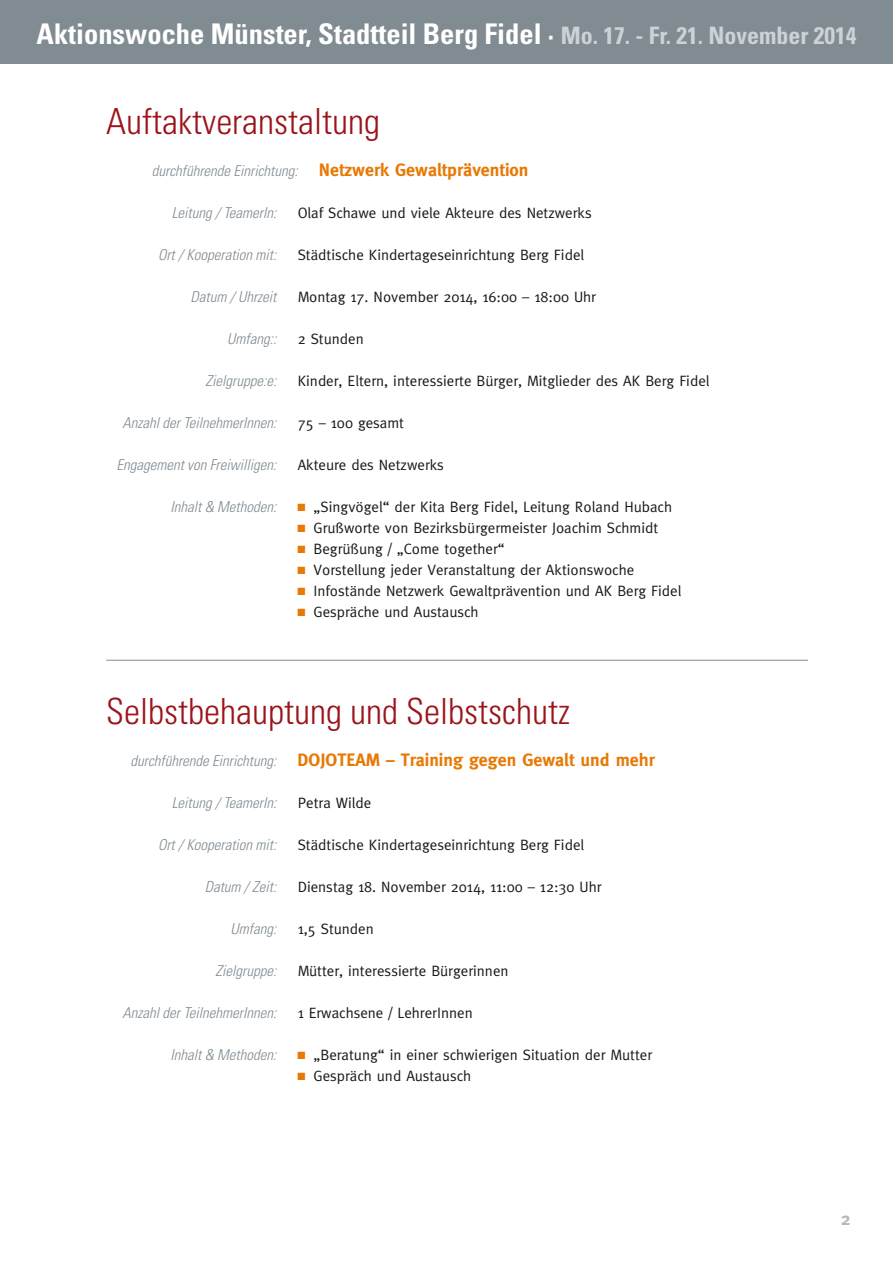
<style>
.page{position:relative;width:893px;height:1263px;background:#fff}
.page>*{position:absolute;margin:0;border:0;box-sizing:border-box;transform-origin:0 0}
.t1{font:300 condensed 36px "Univers";color:#9c141b}
.t2{font:700 condensed 28.5px "Univers";color:#fff}
.t3{font:700 18px "Meta";color:#e77905}
.t4{font:700 18px "Meta";color:#b3bbc0}
.t5{font:15px "Meta";color:#181816}
.t6{font:italic 300 condensed 15px "Univers";color:#808b92}
.s1{font-size:24px;color:#ccd2d6}
.s2{font-family:"Meta";font-weight:700;font-style:normal;font-stretch:normal;font-size:18px;color:#e77905}
.s3{color:#e77905}
.s4{font-family:"Univers";font-weight:300;font-style:italic;font-stretch:condensed;font-size:15px;color:#808b92}
</style>
<div class="page">
<div style="left:0;top:0;width:893px;height:64px;background:#808b92"></div>
<hr style="left:106px;top:660px;width:702px;height:1px;background:#808b92">
<h2 class="t2" style="left:37px;top:16px;width:821px">Aktionswoche Münster, Stadtteil Berg Fidel · <span class="s1">Mo. 17. - Fr. 21. November 2014</span></h2>
<h1 class="t1" style="left:106px;top:100px;width:275px">Auftaktveranstaltung</h1>
<p class="t6" style="left:152px;top:162px;width:378px">durchführende Einrichtung: <span class="s2">Netzwerk Gewaltprävention</span></p>
<p class="t6" style="left:172px;top:204px;width:106px">Leitung / TeamerIn:</p>
<p class="t5" style="left:298px;top:204px;width:296px">Olaf Schawe und viele Akteure des Netzwerks</p>
<p class="t6" style="left:158px;top:246px;width:120px">Ort / Kooperation mit:</p>
<p class="t5" style="left:298px;top:246px;width:288px">Städtische Kindertageseinrichtung Berg Fidel</p>
<p class="t6" style="left:191px;top:288px;width:87px">Datum / Uhrzeit</p>
<p class="t5" style="left:298px;top:288px;width:300px">Montag 17. November 2014, 16:00 – 18:00 Uhr</p>
<p class="t6" style="left:227px;top:330px;width:51px">Umfang::</p>
<p class="t5" style="left:298px;top:330px;width:68px">2 Stunden</p>
<p class="t6" style="left:206px;top:372px;width:72px">Zielgruppe:e:</p>
<p class="t5" style="left:298px;top:372px;width:413px">Kinder, Eltern, interessierte Bürger, Mitglieder des AK Berg Fidel</p>
<p class="t6" style="left:123px;top:414px;width:155px">Anzahl der TeilnehmerInnen:</p>
<p class="t5" style="left:298px;top:414px;width:108px">75 – 100 gesamt</p>
<p class="t6" style="left:116px;top:456px;width:161px">Engagement von Freiwilligen:</p>
<p class="t5" style="left:298px;top:456px;width:148px">Akteure des Netzwerks</p>
<p class="t6" style="left:171px;top:498px;width:107px">Inhalt &amp; Methoden:</p>
<p class="t5" style="left:298px;top:498px;width:376px"><span class="s3">■</span> „Singvögel“ der Kita Berg Fidel, Leitung Roland Hubach</p>
<p class="t5" style="left:298px;top:519px;width:362px"><span class="s3">■</span> Grußworte von Bezirksbürgermeister Joachim Schmidt</p>
<p class="t5" style="left:298px;top:540px;width:209px"><span class="s3">■</span> Begrüßung / „Come together“</p>
<p class="t5" style="left:298px;top:561px;width:338px"><span class="s3">■</span> Vorstellung jeder Veranstaltung der Aktionswoche</p>
<p class="t5" style="left:298px;top:582px;width:385px"><span class="s3">■</span> Infostände Netzwerk Gewaltprävention und AK Berg Fidel</p>
<p class="t5" style="left:298px;top:603px;width:182px"><span class="s3">■</span> Gespräche und Austausch</p>
<h1 class="t1" style="left:106px;top:690px;width:465px">Selbstbehauptung und Selbstschutz</h1>
<p class="t3" style="left:131px;top:750px;width:526px"><span class="s4">durchführende Einrichtung:</span> DOJOTEAM – Training gegen Gewalt und mehr</p>
<p class="t6" style="left:172px;top:794px;width:106px">Leitung / TeamerIn:</p>
<p class="t5" style="left:298px;top:794px;width:75px">Petra Wilde</p>
<p class="t6" style="left:158px;top:836px;width:120px">Ort / Kooperation mit:</p>
<p class="t5" style="left:298px;top:836px;width:288px">Städtische Kindertageseinrichtung Berg Fidel</p>
<p class="t6" style="left:205px;top:878px;width:73px">Datum / Zeit:</p>
<p class="t5" style="left:298px;top:878px;width:305px">Dienstag 18. November 2014, 11:00 – 12:30 Uhr</p>
<p class="t6" style="left:231px;top:920px;width:47px">Umfang:</p>
<p class="t5" style="left:298px;top:920px;width:78px">1,5 Stunden</p>
<p class="t6" style="left:216px;top:962px;width:62px">Zielgruppe:</p>
<p class="t5" style="left:298px;top:962px;width:212px">Mütter, interessierte Bürgerinnen</p>
<p class="t6" style="left:123px;top:1004px;width:155px">Anzahl der TeilnehmerInnen:</p>
<p class="t5" style="left:298px;top:1004px;width:177px">1 Erwachsene / LehrerInnen</p>
<p class="t6" style="left:171px;top:1046px;width:107px">Inhalt &amp; Methoden:</p>
<p class="t5" style="left:298px;top:1046px;width:356px"><span class="s3">■</span> „Beratung“ in einer schwierigen Situation der Mutter</p>
<p class="t5" style="left:298px;top:1067px;width:175px"><span class="s3">■</span> Gespräch und Austausch</p>
<p class="t4" style="left:841px;top:1208px;width:11px">2</p>
</div>
